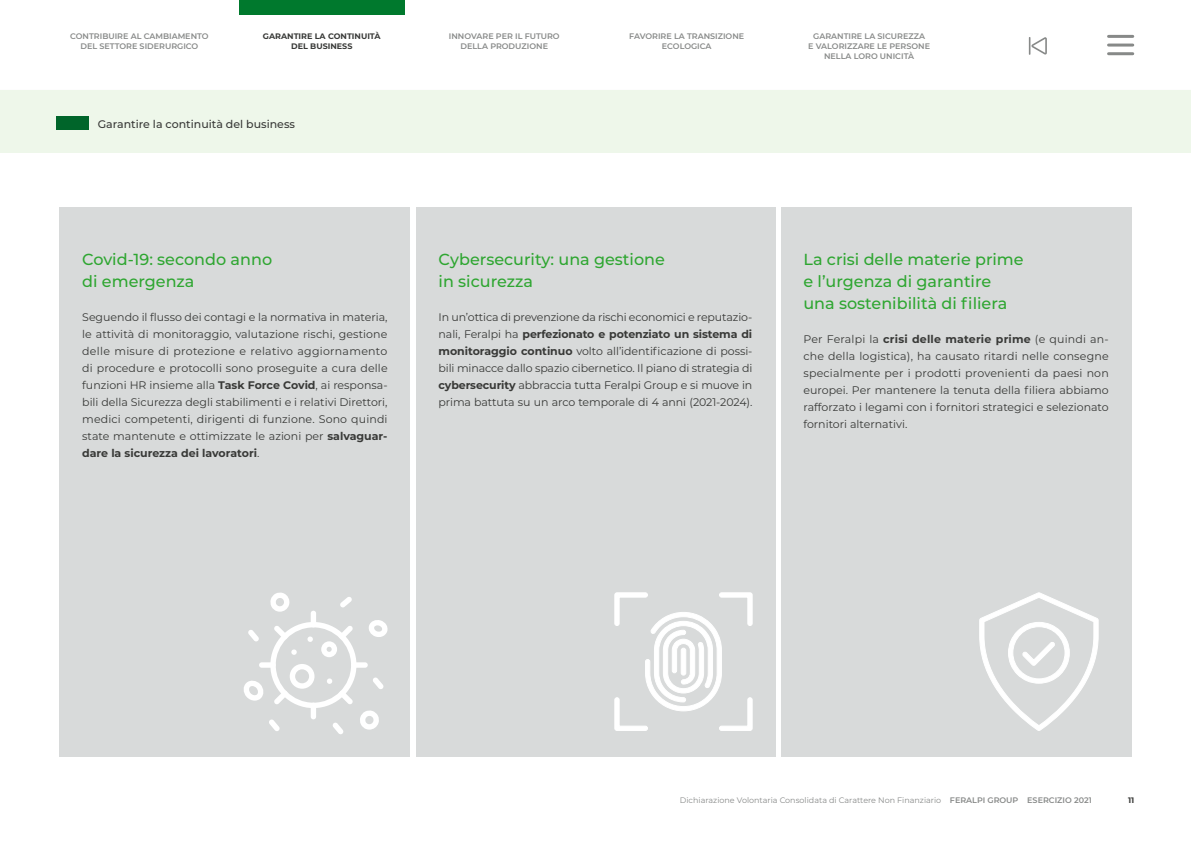
<style>
.page{position:relative;width:1191px;height:842px;background:#fff}
.page>*{position:absolute;margin:0;border:0;box-sizing:border-box;transform-origin:0 0}
.testo{font:500 16px/22px "Montserrat";color:#2ea631}
.testo-2{font:11px/17px "Montserrat";color:#383937;text-align:justify}
.titolo{font:500 11px "Montserrat";color:#383937}
.t1{font:600 8px/10px "Montserrat";color:#878988;text-align:center}
.t2{font:8px "Montserrat";color:#878988}
.t3{font:700 8px/10px "Montserrat";color:#383937;text-align:center}
.s1{font-weight:700}
.s2{font-weight:600}
</style>
<div class="page">
<div style="left:239px;top:0;width:165px;height:14px;background:#00792d"></div>
<hr style="left:0;top:90px;width:1191px;height:1px;background:#c5c7c7">
<svg style="left:1028px;top:37px;width:18px;height:18px"></svg>
<hr style="left:1108px;top:35px;width:24px;height:3px;background:#878988">
<hr style="left:1108px;top:44px;width:24px;height:3px;background:#878988">
<hr style="left:1108px;top:52px;width:24px;height:3px;background:#878988">
<div style="left:60px;top:207px;width:350px;height:550px;background:#d8dada"></div>
<div style="left:416px;top:207px;width:359px;height:550px;background:#d8dada"></div>
<div style="left:780px;top:207px;width:351px;height:550px;background:#d8dada"></div>
<div style="left:311px;top:611px;width:5px;height:16px;background:#fff;border-radius:3px"></div>
<svg style="left:270px;top:592px;width:20px;height:20px"></svg>
<svg style="left:340px;top:597px;width:12px;height:10px"></svg>
<svg style="left:244px;top:619px;width:144px;height:115px"></svg>
<svg style="left:614px;top:592px;width:138px;height:139px"></svg>
<div style="left:681px;top:648px;width:5px;height:27px;background:#fff;border-radius:2px"></div>
<div style="left:681px;top:648px;width:5px;height:27px;border:1px solid #fff;border-radius:2px"></div>
<svg style="left:979px;top:592px;width:119px;height:139px"></svg>
<div style="left:0;top:91px;width:1191px;height:62px;background:#eef7ea"></div>
<div style="left:57px;top:116px;width:32px;height:13px;background:#00652a"></div>
<p class="t1" style="left:70px;top:31px;width:140px">CONTRIBUIRE AL CAMBIAMENTO<br>DEL SETTORE SIDERURGICO</p>
<p class="t3" style="left:263px;top:31px;width:119px">GARANTIRE LA CONTINUITÀ<br>DEL BUSINESS</p>
<p class="t1" style="left:449px;top:31px;width:112px">INNOVARE PER IL FUTURO<br>DELLA PRODUZIONE</p>
<p class="t1" style="left:629px;top:31px;width:116px">FAVORIRE LA TRANSIZIONE<br>ECOLOGICA</p>
<p class="t1" style="left:808px;top:31px;width:123px">GARANTIRE LA SICUREZZA<br>E VALORIZZARE LE PERSONE<br>NELLA LORO UNICITÀ</p>
<p class="titolo" style="left:98px;top:117px;width:199px">Garantire la continuità del business</p>
<p class="testo" style="left:82px;top:248px;width:191px">Covid-19: secondo anno</p>
<p class="testo" style="left:82px;top:270px;width:114px">di emergenza</p>
<p class="testo-2" style="left:82px;top:308px;width:307px">Seguendo il flusso dei contagi e la normativa in materia, le attività di monitoraggio, valutazione rischi, gestione delle misure di protezione e relativo aggiornamento di procedure e protocolli sono proseguite a cura delle funzioni HR insieme alla <span class="s1">Task Force Covid</span>, ai responsa&shy;bili della Sicurezza degli stabilimenti e i relativi Direttori, medici competenti, dirigenti di funzione. Sono quindi state mantenute e ottimizzate le azioni per <span class="s1">salvaguar&shy;dare la sicurezza dei lavoratori</span>.</p>
<p class="testo" style="left:438px;top:248px;width:228px">Cybersecurity: una gestione</p>
<p class="testo" style="left:438px;top:270px;width:96px">in sicurezza</p>
<p class="testo-2" style="left:438px;top:308px;width:315px">In un’ottica di prevenzione da rischi economici e reputazio&shy;nali, Feralpi ha <span class="s1">perfezionato e potenziato un sistema di monitoraggio continuo</span> volto all’identificazione di possi&shy;bili minacce dallo spazio cibernetico. Il piano di strategia di <span class="s1">cybersecurity</span> abbraccia tutta Feralpi Group e si muove in prima battuta su un arco temporale di 4 anni (2021-2024).</p>
<p class="testo" style="left:803px;top:248px;width:222px">La crisi delle materie prime</p>
<p class="testo" style="left:803px;top:270px;width:205px">e l’urgenza di garantire una sostenibilità di filiera</p>
<p class="testo-2" style="left:803px;top:330px;width:307px">Per Feralpi la <span class="s1">crisi delle materie prime</span> (e quindi an&shy;che della logistica), ha causato ritardi nelle consegne specialmente per i prodotti provenienti da paesi non europei. Per mantenere la tenuta della filiera abbiamo rafforzato i legami con i fornitori strategici e selezionato fornitori alternativi.</p>
<p class="t2" style="left:680px;top:795px;width:413px">Dichiarazione Volontaria Consolidata di Carattere Non Finanziario <span class="s2">FERALPI GROUP ESERCIZIO 2021</span></p>
<p class="t3" style="left:1128px;top:795px;width:8px">11</p>
</div>
